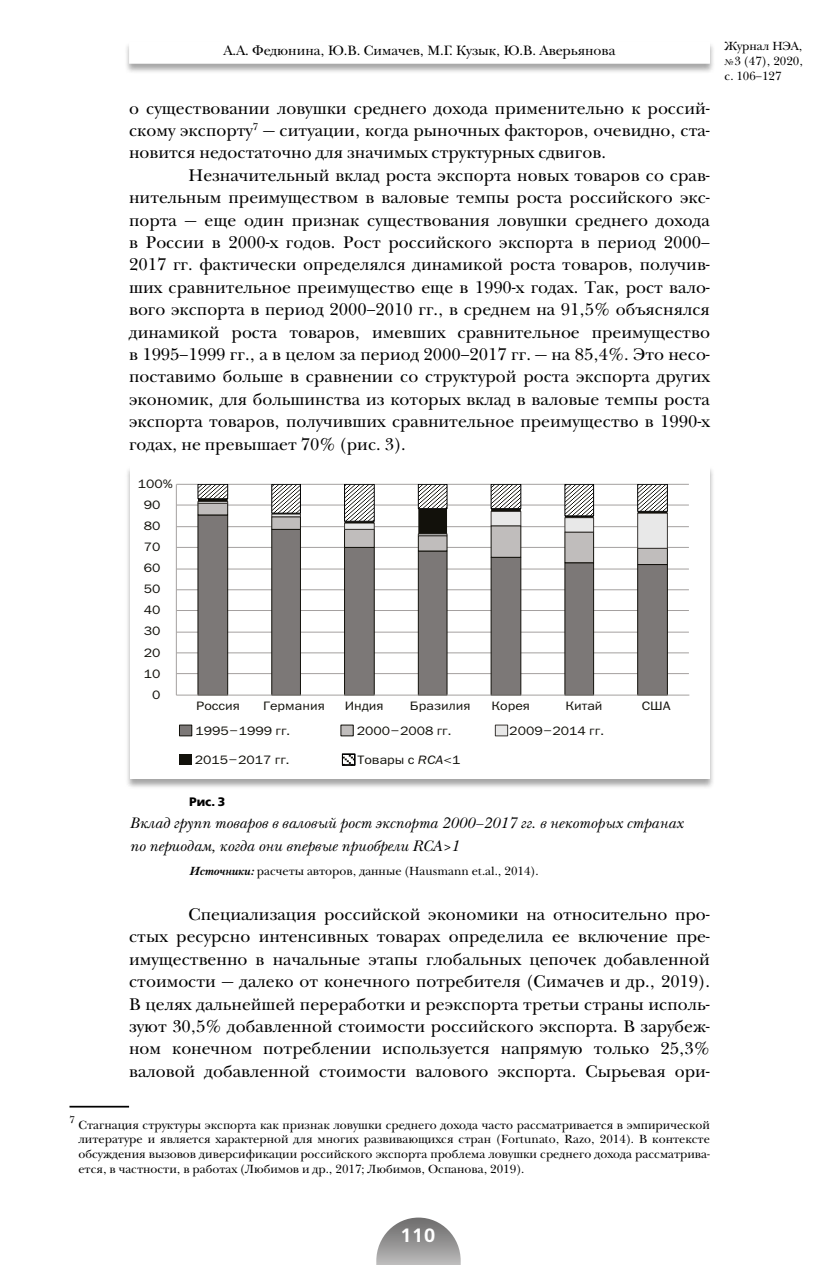
<style>
.page{position:relative;width:839px;height:1265px;background:#fff}
.page>*{position:absolute;margin:0;border:0;box-sizing:border-box;transform-origin:0 0}
.t1{font:600 19.25px "Free Set";color:#fff}
.t2{font:17.5px/22.4px "New Baskerville ITC";color:#000;text-align:justify}
.t3{font:italic 15.75px/22.4px "New Baskerville ITC";color:#000}
.t4{font:14px "New Baskerville ITC";color:#000}
.t5{font:12.25px/14.7px "New Baskerville ITC";color:#000;text-align:justify}
.t6{font:12.25px "Franklin Gothic ITC";color:#12110b;scale:1.14 1}
.t7{font:700 12.25px "Free Set";color:#000}
.t8{font:10.15px "New Baskerville ITC";color:#000}
.s1{font-size:8.75px}
.s2{font-style:italic}
.s3{font-weight:700;font-style:italic}
</style>
<div class="page">
<svg style="left:376px;top:1218px;width:84px;height:47px"></svg>
<hr style="left:69px;top:1106px;width:60px;height:2px;background:#000">
<div style="left:125px;top:465px;width:589px;height:325px;background:#000;opacity:.35"></div>
<div style="left:130px;top:466px;width:579px;height:313px;background:#fff"></div>
<hr style="left:176px;top:673px;width:512px;height:1px;background:#a4a09f">
<hr style="left:176px;top:652px;width:512px;height:1px;background:#a4a09f">
<hr style="left:176px;top:632px;width:512px;height:1px;background:#a4a09f">
<hr style="left:176px;top:610px;width:512px;height:1px;background:#a4a09f">
<hr style="left:176px;top:589px;width:512px;height:1px;background:#a4a09f">
<hr style="left:176px;top:569px;width:512px;height:1px;background:#a4a09f">
<hr style="left:176px;top:547px;width:512px;height:1px;background:#a4a09f">
<hr style="left:176px;top:526px;width:512px;height:1px;background:#a4a09f">
<hr style="left:176px;top:505px;width:512px;height:1px;background:#a4a09f">
<hr style="left:176px;top:484px;width:512px;height:1px;background:#a4a09f">
<svg style="left:197px;top:565px;width:471px;height:130px"></svg>
<svg style="left:197px;top:484px;width:471px;height:81px"></svg>
<hr style="left:176px;top:484px;width:1px;height:211px;background:#a4a09f">
<hr style="left:176px;top:695px;width:513px;height:1px;background:#a4a09f">
<div style="left:179px;top:725px;width:13px;height:11px;background:#7c7877"></div>
<div style="left:179px;top:725px;width:13px;height:11px;border:1px solid #12110b"></div>
<div style="left:341px;top:725px;width:12px;height:11px;background:#c0bdbc"></div>
<div style="left:495px;top:725px;width:12px;height:11px;background:#e8e8e8"></div>
<div style="left:495px;top:725px;width:13px;height:11px;border:1px solid #3a3734"></div>
<div style="left:179px;top:754px;width:12px;height:11px;background:#12110b"></div>
<svg style="left:344px;top:756px;width:9px;height:7px"></svg>
<div style="left:342px;top:754px;width:13px;height:11px;border:1px solid #000"></div>
<div style="left:124px;top:41px;width:591px;height:33px;background:#000;opacity:.35"></div>
<div style="left:130px;top:42px;width:578px;height:21px;background:#fff"></div>
<div style="left:129px;top:41px;width:580px;height:23px;border:2px solid #fff"></div>
<p class="t4" style="left:223px;top:42px;width:393px">А.А. Федюнина, Ю.В. Симачев, М.Г. Кузык, Ю.В. Аверьянова</p>
<p class="t5" style="left:724px;top:39px;width:80px">Журнал НЭА, <span class="s1">№</span> 3 (47), 2020, с. 106–127</p>
<p class="t2" style="left:129px;top:97px;width:582px">о существовании ловушки среднего дохода применительно к россий&shy;скому экспорту<sup>7</sup> — ситуации, когда рыночных факторов, очевидно, ста&shy;новится недостаточно для значимых структурных сдвигов.</p>
<p class="t2" style="left:129px;top:164px;width:582px;text-indent:60px">Незначительный вклад роста экспорта новых товаров со срав&shy;нительным преимуществом в валовые темпы роста российского экс&shy;порта — еще один признак существования ловушки среднего дохода в России в 2000-х годов. Рост российского экспорта в период 2000– 2017 гг. фактически определялся динамикой роста товаров, получив&shy;ших сравнительное преимущество еще в 1990-х годах. Так, рост вало&shy;вого экспорта в период 2000–2010 гг., в среднем на 91,5% объяснялся динамикой роста товаров, имевших сравнительное преимущество в 1995–1999 гг., а в целом за период 2000–2017 гг. — на 85,4%. Это несо&shy;поставимо больше в сравнении со структурой роста экспорта других экономик, для большинства из которых вклад в валовые темпы роста экспорта товаров, получивших сравнительное преимущество в 1990-х годах, не превышает 70% (рис. 3).</p>
<p class="t6" style="left:138px;top:476px;width:32px">100%</p>
<p class="t6" style="left:144px;top:497px;width:16px">90</p>
<p class="t6" style="left:144px;top:518px;width:16px">80</p>
<p class="t6" style="left:144px;top:540px;width:16px">70</p>
<p class="t6" style="left:144px;top:561px;width:16px">60</p>
<p class="t6" style="left:144px;top:582px;width:16px">50</p>
<p class="t6" style="left:144px;top:603px;width:16px">40</p>
<p class="t6" style="left:144px;top:624px;width:16px">30</p>
<p class="t6" style="left:144px;top:645px;width:16px">20</p>
<p class="t6" style="left:144px;top:666px;width:16px">10</p>
<p class="t6" style="left:152px;top:687px;width:9px">0</p>
<p class="t6" style="left:196px;top:698px;width:40px">Россия</p>
<p class="t6" style="left:263px;top:698px;width:56px">Германия</p>
<p class="t6" style="left:344px;top:698px;width:36px">Индия</p>
<p class="t6" style="left:410px;top:698px;width:55px">Бразилия</p>
<p class="t6" style="left:491px;top:698px;width:35px">Корея</p>
<p class="t6" style="left:565px;top:698px;width:34px">Китай</p>
<p class="t6" style="left:641px;top:698px;width:27px">США</p>
<p class="t6" style="left:195px;top:724px;width:84px">1995‒1999 гг.</p>
<p class="t6" style="left:357px;top:724px;width:85px">2000‒2008 гг.</p>
<p class="t6" style="left:509px;top:724px;width:85px">2009‒2014 гг.</p>
<p class="t6" style="left:195px;top:753px;width:85px">2015‒2017 гг.</p>
<p class="t6" style="left:357px;top:753px;width:92px">Товары с <span class="s2">RCA</span>&lt;1</p>
<p class="t7" style="left:189px;top:794px;width:38px">Рис. 3</p>
<p class="t3" style="left:129px;top:812px;width:555px">Вклад групп товаров в валовый рост экспорта 2000–2017 гг. в некоторых странах по периодам, когда они впервые приобрели RCA&gt;1</p>
<p class="t5" style="left:189px;top:864px;width:351px"><span class="s3">Источники:</span> расчеты авторов, данные (Hausmann et.al., 2014).</p>
<p class="t2" style="left:129px;top:904px;width:582px;text-indent:60px">Специализация российской экономики на относительно про&shy;стых ресурсно интенсивных товарах определила ее включение пре&shy;имущественно в начальные этапы глобальных цепочек добавленной стоимости — далеко от конечного потребителя (Симачев и др., 2019).<br>В целях дальнейшей переработки и реэкспорта третьи страны исполь&shy;зуют 30,5% добавленной стоимости российского экспорта. В зарубеж&shy;ном конечном потреблении используется напрямую только 25,3% валовой добавленной стоимости валового экспорта. Сырьевая ори-</p>
<p class="t8" style="left:69px;top:1113px;width:7px">7</p>
<p class="t5" style="left:78px;top:1118px;width:633px">Стагнация структуры экспорта как признак ловушки среднего дохода часто рассматривается в эмпирической литературе и является характерной для многих развивающихся стран (Fortunato, Razo, 2014). В контексте обсуждения вызовов диверсификации российского экспорта проблема ловушки среднего дохода рассматрива&shy;ется, в частности, в работах (Любимов и др., 2017; Любимов, Оспанова, 2019).</p>
<p class="t1" style="left:400px;top:1224px;width:37px">110</p>
</div>
